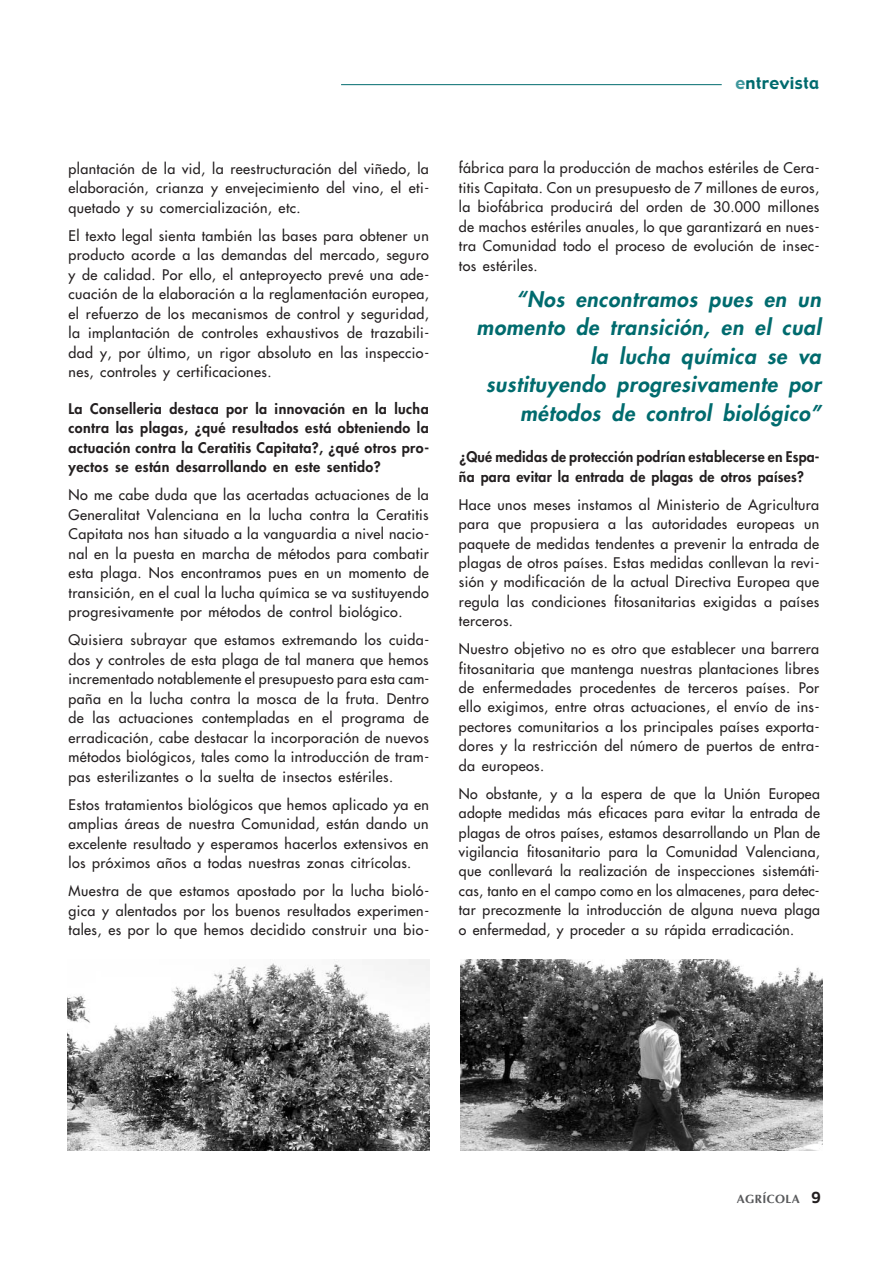
<style>
.page{position:relative;width:893px;height:1263px;background:#fff}
.page>*{position:absolute;margin:0;border:0;box-sizing:border-box;transform-origin:0 0}
.t1{font:italic 800 21px/28.7px "Futura";letter-spacing:.03em;color:#006b6e;text-align:right}
.t2{font:16.5px "Gadget";letter-spacing:.03em;color:#006b6e}
.t3{font:14.25px/19.5px "Futura";letter-spacing:.03em;color:#231f20;text-align:justify}
.t4{font:800 14.25px/19.5px "Futura";letter-spacing:.015em;color:#231f20;text-align:justify}
.t5{font:700 12px "Optima";letter-spacing:.025em;color:#58595b}
.s1{color:#40989d}
.s2{font-family:"Gadget";font-weight:400;font-size:15px;color:#231f20}
</style>
<div class="page">
<img style="left:68px;top:959px;width:361px;height:191px">
<img style="left:461px;top:959px;width:361px;height:191px">
<hr style="left:341px;top:84px;width:380px;height:1px;background:#006b6e">
<p class="t3" style="left:68px;top:159px;width:362px">plantación de la vid, la reestructuración del viñedo, la elaboración, crianza y envejecimiento del vino, el eti&shy;quetado y su comercialización, etc.</p>
<p class="t3" style="left:68px;top:226px;width:362px">El texto legal sienta también las bases para obtener un producto acorde a las demandas del mercado, seguro y de calidad. Por ello, el anteproyecto prevé una ade&shy;cuación de la elaboración a la reglamentación europea, el refuerzo de los mecanismos de control y seguridad, la implantación de controles exhaustivos de trazabili&shy;dad y, por último, un rigor absoluto en las inspeccio&shy;nes, controles y certificaciones.</p>
<p class="t4" style="left:68px;top:400px;width:362px">La Conselleria destaca por la innovación en la lucha contra las plagas, ¿qué resultados está obteniendo la actuación contra la Ceratitis Capitata?, ¿qué otros pro&shy;yectos se están desarrollando en este sentido?</p>
<p class="t3" style="left:68px;top:486px;width:362px">No me cabe duda que las acertadas actuaciones de la Generalitat Valenciana en la lucha contra la Ceratitis Capitata nos han situado a la vanguardia a nivel nacio&shy;nal en la puesta en marcha de métodos para combatir esta plaga. Nos encontramos pues en un momento de transición, en el cual la lucha química se va sustituyendo progresivamente por métodos de control biológico.</p>
<p class="t3" style="left:68px;top:631px;width:362px">Quisiera subrayar que estamos extremando los cuida&shy;dos y controles de esta plaga de tal manera que hemos incrementado notablemente el presupuesto para esta cam&shy;paña en la lucha contra la mosca de la fruta. Dentro de las actuaciones contempladas en el programa de erradicación, cabe destacar la incorporación de nuevos métodos biológicos, tales como la introducción de tram&shy;pas esterilizantes o la suelta de insectos estériles.</p>
<p class="t3" style="left:68px;top:795px;width:362px">Estos tratamientos biológicos que hemos aplicado ya en amplias áreas de nuestra Comunidad, están dando un excelente resultado y esperamos hacerlos extensivos en los próximos años a todas nuestras zonas citrícolas.</p>
<p class="t3" style="left:68px;top:882px;width:362px">Muestra de que estamos apostado por la lucha bioló&shy;gica y alentados por los buenos resultados experimen&shy;tales, es por lo que hemos decidido construir una bio-</p>
<p class="t2" style="left:735px;top:77px;width:85px"><span class="s1">e</span>ntrevista</p>
<p class="t3" style="left:459px;top:160px;width:362px">fábrica para la producción de machos estériles de Cera&shy;titis Capitata. Con un presupuesto de 7 millones de euros, la biofábrica producirá del orden de 30.000 millones de machos estériles anuales, lo que garantizará en nues&shy;tra Comunidad todo el proceso de evolución de insec&shy;tos estériles.</p>
<h1 class="t1" style="left:476px;top:286px;width:346px">“Nos encontramos pues en un momento de transición, en el cual la lucha química se va sustituyendo progresivamente por métodos de control biológico”</h1>
<p class="t4" style="left:459px;top:449px;width:362px">¿Qué medidas de protección podrían establecerse en Espa&shy;ña para evitar la entrada de plagas de otros países?</p>
<p class="t3" style="left:459px;top:496px;width:362px">Hace unos meses instamos al Ministerio de Agricultura para que propusiera a las autoridades europeas un paquete de medidas tendentes a prevenir la entrada de plagas de otros países. Estas medidas conllevan la revi&shy;sión y modificación de la actual Directiva Europea que regula las condiciones fitosanitarias exigidas a países terceros.</p>
<p class="t3" style="left:459px;top:640px;width:362px">Nuestro objetivo no es otro que establecer una barrera fitosanitaria que mantenga nuestras plantaciones libres de enfermedades procedentes de terceros países. Por ello exigimos, entre otras actuaciones, el envío de ins&shy;pectores comunitarios a los principales países exporta&shy;dores y la restricción del número de puertos de entra&shy;da europeos.</p>
<p class="t3" style="left:459px;top:785px;width:362px">No obstante, y a la espera de que la Unión Europea adopte medidas más eficaces para evitar la entrada de plagas de otros países, estamos desarrollando un Plan de vigilancia fitosanitario para la Comunidad Valenciana, que conllevará la realización de inspecciones sistemáti&shy;cas, tanto en el campo como en los almacenes, para detec&shy;tar precozmente la introducción de alguna nueva plaga o enfermedad, y proceder a su rápida erradicación.</p>
<p class="t5" style="left:736px;top:1194px;width:85px">AGRÍCOLA <span class="s2">9</span></p>
</div>
